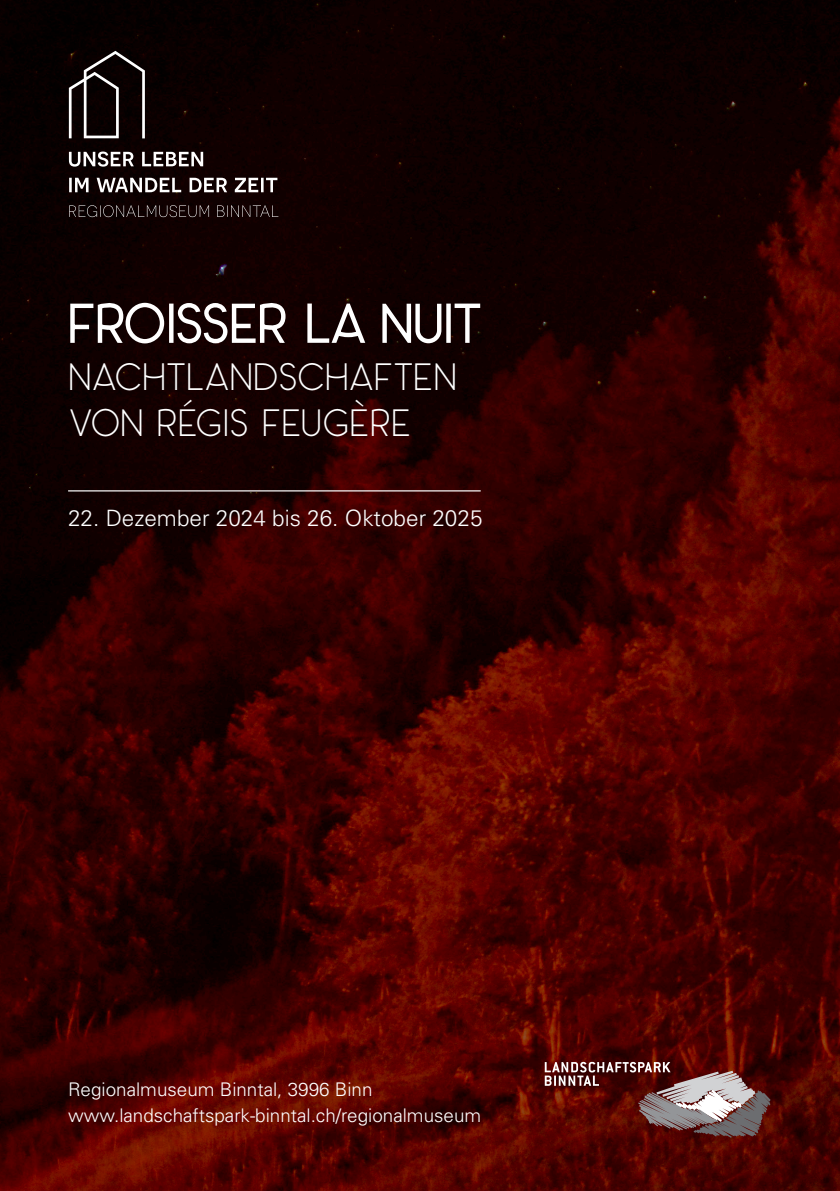
<style>
.page{position:relative;width:840px;height:1191px;background:#fff}
.page>*{position:absolute;margin:0;border:0;box-sizing:border-box;transform-origin:0 0}
.t1{font:300 53px "Panama";color:#fff}
.t2{font:300 38px/46px "Panama";letter-spacing:-.02em;color:#fff}
.t3{font:300 22.4px "Univers";color:#fff}
.t4{font:300 18.8px/26px "Univers";color:#fff}
</style>
<div class="page">
<img style="left:0;top:0;width:839px;height:1191px">
<hr style="left:68px;top:490px;width:412px;height:1px;background:#fff">
<svg style="left:69px;top:299px;width:96px;height:45px"></svg>
<div style="left:169px;top:303px;width:4px;height:40px;border:2px solid #fff"></div>
<svg style="left:176px;top:299px;width:110px;height:45px"></svg>
<svg style="left:306px;top:302px;width:60px;height:42px;background:#4b3e3e"></svg>
<svg style="left:381px;top:303px;width:61px;height:41px"></svg>
<div style="left:446px;top:303px;width:4px;height:40px;border:2px solid #fff"></div>
<svg style="left:453px;top:302px;width:28px;height:42px"></svg>
<svg style="left:544px;top:1062px;width:226px;height:75px;background:#764442"></svg>
<svg style="left:69px;top:51px;width:76px;height:87px;background:#2e2727"></svg>
<svg style="left:69px;top:205px;width:209px;height:12px;background:#2d2020"></svg>
<svg style="left:69px;top:178px;width:208px;height:14px"></svg>
<svg style="left:69px;top:151px;width:134px;height:16px"></svg>
<h1 class="t1" style="left:68px;top:291px;width:415px">FROISSER LA NUIT</h1>
<h2 class="t2" style="left:68px;top:352px;width:390px">NACHTLANDSCHAFTEN<br>VON RÉGIS FEUGÈRE</h2>
<p class="t3" style="left:68px;top:505px;width:415px">22. Dezember 2024 bis 26. Oktober 2025</p>
<p class="t4" style="left:68px;top:1076px;width:414px">Regionalmuseum Binntal, 3996 Binn www.landschaftspark-binntal.ch/regionalmuseum</p>
</div>
